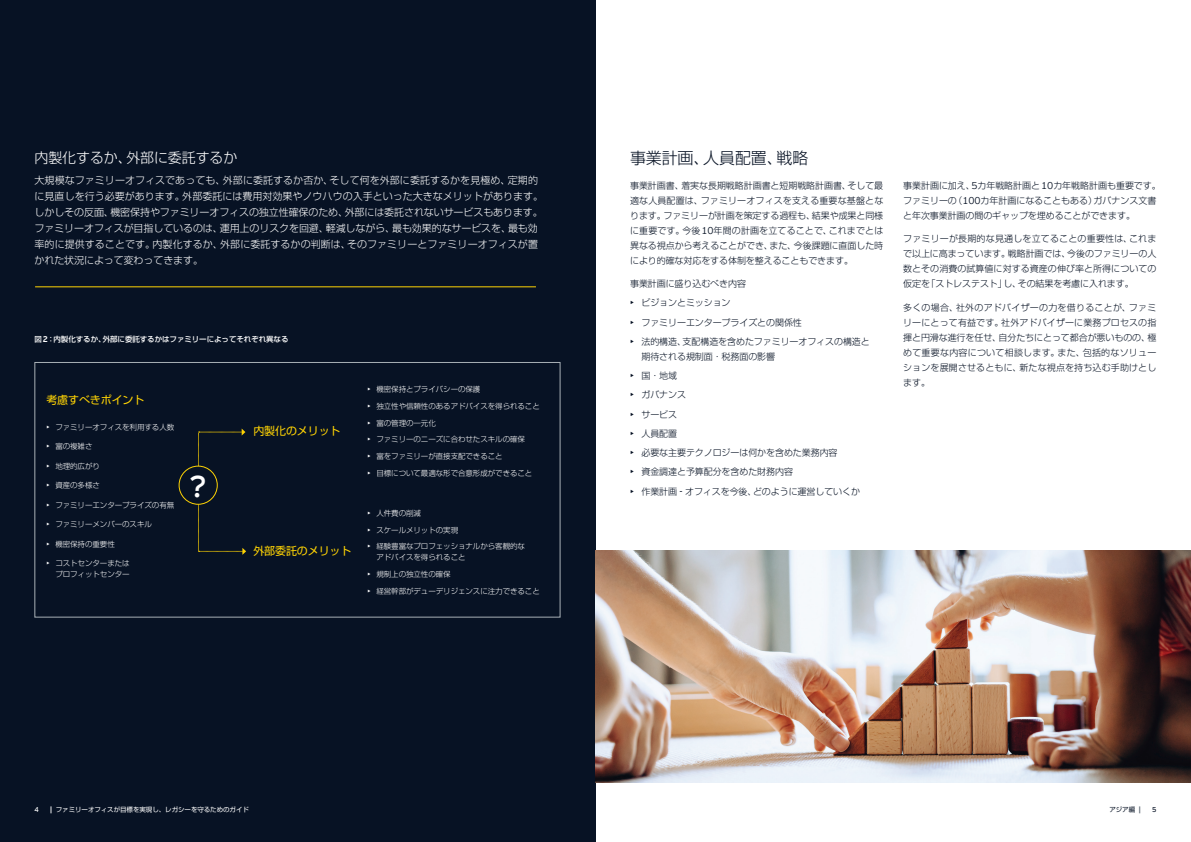
<style>
.page{position:relative;width:1191px;height:842px;background:#fff}
.page>*{position:absolute;margin:0;border:0;box-sizing:border-box;transform-origin:0 0}
.t1{font:30px "EY Interstate";color:#fff}
.t2{font:300 16px "Shin Go Pro";letter-spacing:-.01em;color:#071224}
.t3{font:300 14px "Shin Go Pro";letter-spacing:-.01em;color:#fff}
.t4{font:11px "Shin Go Pro";letter-spacing:-.01em;color:#fed304}
.t5{font:300 10px/16px "Shin Go Pro";color:#fff}
.t6{font:300 9px/15px "Shin Go Pro";letter-spacing:-.01em;color:#071224;text-align:justify}
.t7{font:300 7.5px/11px "Shin Go Pro";letter-spacing:-.01em;color:#fff;text-align:right}
.t8{font:500 7.5px "Shin Go Pro";letter-spacing:-.01em;color:#fff}
.t9{font:7px "EY Interstate";color:#fff}
.t10{font:7px "EY Interstate";color:#071224}
.t11{font:6.5px "Shin Go Pro";letter-spacing:-.01em;color:#fff}
.t12{font:6.5px "Shin Go Pro";color:#071224}
.s1{font-family:"EY Interstate";font-weight:700;font-size:8.2px}
.s2{font-family:"EY Interstate";font-size:8.2px}
.s3{font-family:"EY Interstate";font-size:9.9px}
.s4{font-family:"EY Interstate";font-weight:700;font-size:7px}
.s5{font-family:"EY Interstate";font-weight:700;font-size:7px;color:#545f6b}
</style>
<div class="page">
<div style="left:0;top:0;width:595px;height:842px;background:#071224"></div>
<hr style="left:35px;top:286px;width:501px;height:1px;background:#fed304">
<div style="left:35px;top:362px;width:525px;height:255px;border:1px solid #a8b0b6"></div>
<svg style="left:198px;top:429px;width:48px;height:126px"></svg>
<div style="left:179px;top:466px;width:38px;height:38px;background:#071224;border-radius:50%"></div>
<div style="left:179px;top:466px;width:39px;height:39px;border:1px solid #fed304;border-radius:50%"></div>
<img style="left:595px;top:551px;width:596px;height:231px">
<h3 class="t3" style="left:35px;top:146px;width:204px">内製化するか、外部に委託するか</h3>
<p class="t5" style="left:35px;top:171px;width:510px">大規模なファミリーオフィスであっても、外部に委託するか否か、そして何を外部に委託するかを見極め、定期的に見直しを行う必要があります。外部委託には費用対効果やノウハウの入手といった大きなメリットがあります。しかしその反面、機密保持やファミリーオフィスの独立性確保のため、外部には委託されないサービスもあります。ファミリーオフィスが目指しているのは、運用上のリスクを回避、軽減しながら、最も効果的なサービスを、最も効率的に提供することです。内製化するか、外部に委託するかの判断は、そのファミリーとファミリーオフィスが置かれた状況によって変わってきます。</p>
<p class="t8" style="left:35px;top:333px;width:255px">図<span class="s1">2</span>：内製化するか、外部に委託するかはファミリーによってそれぞれ異なる</p>
<p class="t4" style="left:46px;top:391px;width:100px">考慮すべきポイント</p>
<p class="t7" style="left:46px;top:420px;width:129px"><span class="s2">•</span> ファミリーオフィスを利用する人数</p>
<p class="t7" style="left:46px;top:440px;width:48px"><span class="s2">•</span> 富の複雑さ</p>
<p class="t7" style="left:46px;top:459px;width:55px"><span class="s2">•</span> 地理的広がり</p>
<p class="t7" style="left:46px;top:479px;width:55px"><span class="s2">•</span> 資産の多様さ</p>
<p class="t7" style="left:46px;top:498px;width:129px"><span class="s2">•</span> ファミリーエンタープライズの有無</p>
<p class="t7" style="left:46px;top:518px;width:107px"><span class="s2">•</span> ファミリーメンバーのスキル</p>
<p class="t7" style="left:46px;top:537px;width:70px"><span class="s2">•</span> 機密保持の重要性</p>
<p class="t7" style="left:46px;top:557px;width:85px"><span class="s2">•</span> コストセンターまたはプロフィットセンター</p>
<h1 class="t1" style="left:190px;top:465px;width:19px">?</h1>
<p class="t4" style="left:253px;top:421px;width:89px">内製化のメリット</p>
<p class="t4" style="left:253px;top:542px;width:100px">外部委託のメリット</p>
<p class="t7" style="left:367px;top:383px;width:115px"><span class="s2">•</span> 機密保持とプライバシーの保護</p>
<p class="t7" style="left:367px;top:400px;width:174px"><span class="s2">•</span> 独立性や信頼性のあるアドバイスを得られること</p>
<p class="t7" style="left:367px;top:416px;width:70px"><span class="s2">•</span> 富の管理の一元化</p>
<p class="t7" style="left:367px;top:433px;width:159px"><span class="s2">•</span> ファミリーのニーズに合わせたスキルの確保</p>
<p class="t7" style="left:367px;top:450px;width:137px"><span class="s2">•</span> 富をファミリーが直接支配できること</p>
<p class="t7" style="left:367px;top:466px;width:166px"><span class="s2">•</span> 目標について最適な形で合意形成ができること</p>
<p class="t7" style="left:367px;top:507px;width:55px"><span class="s2">•</span> 人件費の削減</p>
<p class="t7" style="left:367px;top:523px;width:92px"><span class="s2">•</span> スケールメリットの実現</p>
<p class="t7" style="left:376px;top:540px;width:150px;text-align:left;text-indent:-9px"><span class="s2">•</span> 経験豊富なプロフェッショナルから客観的なアドバイスを得られること</p>
<p class="t7" style="left:367px;top:568px;width:85px"><span class="s2">•</span> 規制上の独立性の確保</p>
<p class="t7" style="left:367px;top:584px;width:174px"><span class="s2">•</span> 経営幹部がデューデリジェンスに注力できること</p>
<h2 class="t2" style="left:630px;top:145px;width:180px">事業計画、人員配置、戦略</h2>
<p class="t6" style="left:630px;top:177px;width:255px">事業計画書、着実な長期戦略計画書と短期戦略計画書、そして最適な人員配置は、ファミリーオフィスを支える重要な基盤となります。ファミリーが計画を策定する過程も、結果や成果と同様に重要です。今後<span class="s3">10</span>年間の計画を立てることで、これまでとは異なる視点から考えることができ、また、今後課題に直面した時により的確な対応をする体制を整えることもできます。</p>
<p class="t6" style="left:630px;top:275px;width:117px">事業計画に盛り込むべき内容</p>
<p class="t6" style="left:630px;top:294px;width:102px"><span class="s3">•</span> ビジョンとミッション</p>
<p class="t6" style="left:630px;top:314px;width:173px"><span class="s3">•</span> ファミリーエンタープライズとの関係性</p>
<p class="t6" style="left:641px;top:333px;width:230px;text-indent:-11px"><span class="s3">•</span> 法的構造、支配構造を含めたファミリーオフィスの構造と期待される規制面・税務面の影響</p>
<p class="t6" style="left:630px;top:367px;width:49px"><span class="s3">•</span> 国・地域</p>
<p class="t6" style="left:630px;top:386px;width:57px"><span class="s3">•</span> ガバナンス</p>
<p class="t6" style="left:630px;top:406px;width:49px"><span class="s3">•</span> サービス</p>
<p class="t6" style="left:630px;top:425px;width:49px"><span class="s3">•</span> 人員配置</p>
<p class="t6" style="left:630px;top:444px;width:209px"><span class="s3">•</span> 必要な主要テクノロジーは何かを含めた業務内容</p>
<p class="t6" style="left:630px;top:463px;width:164px"><span class="s3">•</span> 資金調達と予算配分を含めた財務内容</p>
<p class="t6" style="left:630px;top:483px;width:231px"><span class="s3">•</span> 作業計画 <span class="s3">-</span> オフィスを今後、どのように運営していくか</p>
<p class="t6" style="left:903px;top:177px;width:259px;text-align:left">事業計画に加え、<span class="s3">5</span>カ年戦略計画と<span class="s3">10</span>カ年戦略計画も重要です。ファミリーの（<span class="s3">100</span>カ年計画になることもある）ガバナンス文書と年次事業計画の間のギャップを埋めることができます。</p>
<p class="t6" style="left:903px;top:230px;width:255px">ファミリーが長期的な見通しを立てることの重要性は、これまで以上に高まっています。戦略計画では、今後のファミリーの人数とその消費の試算値に対する資産の伸び率と所得についての仮定を「ストレステスト」し、その結果を考慮に入れます。</p>
<p class="t6" style="left:903px;top:299px;width:255px">多くの場合、社外のアドバイザーの力を借りることが、ファミリーにとって有益です。社外アドバイザーに業務プロセスの指揮と円滑な進行を任せ、自分たちにとって都合が悪いものの、極めて重要な内容について相談します。また、包括的なソリューションを展開させるともに、新たな視点を持ち込む手助けとします。</p>
<p class="t9" style="left:35px;top:804px;width:6px">4</p>
<p class="t11" style="left:50px;top:804px;width:200px"><span class="s4">|</span> ファミリーオフィスが目標を実現し、レガシーを守るためのガイド</p>
<p class="t12" style="left:1109px;top:804px;width:33px">アジア編 <span class="s5">|</span></p>
<p class="t10" style="left:1152px;top:804px;width:6px">5</p>
</div>
